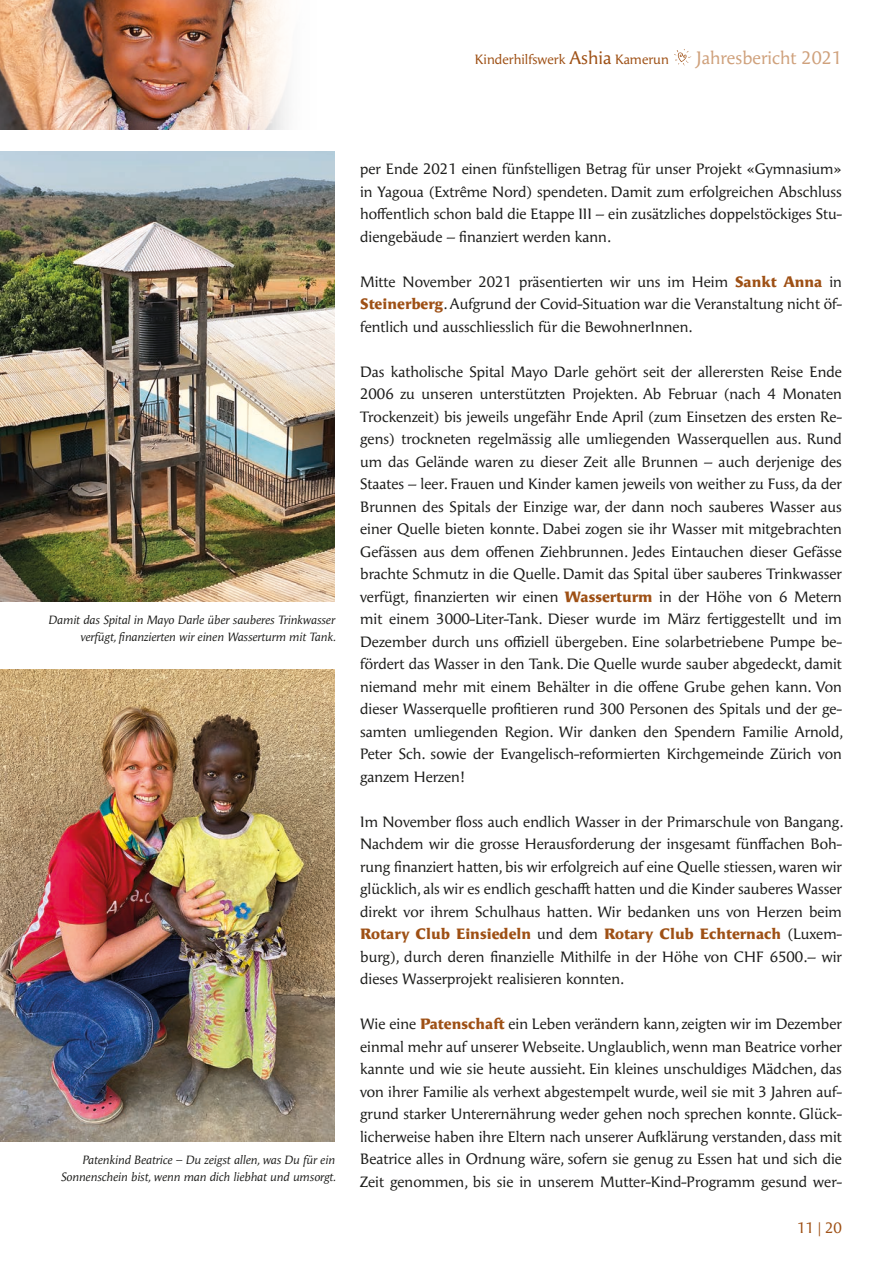
<style>
.page{position:relative;width:893px;height:1263px;background:#fff}
.page>*{position:absolute;margin:0;border:0;box-sizing:border-box;transform-origin:0 0}
.t1{font:18px "Angie Pro";color:#cfa17c}
.Grundschrift_PRO{font:15px/22.5px "Angie Pro";color:#1d1d1b;text-align:justify}
.t2{font:15px "Angie Pro";color:#9e5015}
.t3{font:13.5px "Angie Pro";color:#9e5015}
.Bildlegenden_rechtsb{font:italic 12px/16.5px "Angie Pro";color:#1d1d1b;text-align:right}
.s1{font-size:18px}
.s2{font-weight:900;color:#9e5015}
</style>
<div class="page">
<svg style="left:674px;top:49px;width:17px;height:17px"></svg>
<img style="left:0;top:0;width:287px;height:129px">
<img style="left:0;top:152px;width:335px;height:450px">
<img style="left:0;top:669px;width:335px;height:473px">
<p class="t3" style="left:475px;top:50px;width:195px">Kinderhilfswerk <span class="s1">Ashia</span> Kamerun</p>
<p class="t1" style="left:696px;top:45px;width:147px">Jahresbericht 2021</p>
<p class="Bildlegenden_rechtsb" style="left:48px;top:611px;width:289px">Damit das Spital in Mayo Darle über sauberes Trinkwasser verfügt, finanzierten wir einen Wasserturm mit Tank.</p>
<p class="Bildlegenden_rechtsb" style="left:61px;top:1151px;width:277px">Patenkind Beatrice – Du zeigst allen, was Du für ein<br>Sonnenschein bist, wenn man dich liebhat und umsorgt.</p>
<p class="Grundschrift_PRO" style="left:360px;top:157px;width:483px">per Ende 2021 einen fünfstelligen Betrag für unser Projekt «Gymnasium» in Yagoua (Extrême Nord) spendeten. Damit zum erfolgreichen Abschluss hoffentlich schon bald die Etappe III – ein zusätzliches doppelstöckiges Stu&shy;diengebäude – finanziert werden kann.</p>
<p class="Grundschrift_PRO" style="left:360px;top:269px;width:483px">Mitte November 2021 präsentierten wir uns im Heim <span class="s2">Sankt Anna</span> in <span class="s2">Steinerberg</span>. Aufgrund der Covid-Situation war die Veranstaltung nicht öf&shy;fentlich und ausschliesslich für die BewohnerInnen.</p>
<p class="Grundschrift_PRO" style="left:360px;top:359px;width:485px">Das katholische Spital Mayo Darle gehört seit der allerersten Reise Ende 2006 zu unseren unterstützten Projekten. Ab Februar (nach 4 Monaten Trockenzeit) bis jeweils ungefähr Ende April (zum Einsetzen des ersten Re&shy;gens) trockneten regelmässig alle umliegenden Wasserquellen aus. Rund um das Gelände waren zu dieser Zeit alle Brunnen – auch derjenige des Staates – leer. Frauen und Kinder kamen jeweils von weither zu Fuss, da der Brunnen des Spitals der Einzige war, der dann noch sauberes Wasser aus einer Quelle bieten konnte. Dabei zogen sie ihr Wasser mit mitgebrachten Gefässen aus dem offenen Ziehbrunnen. Jedes Eintauchen dieser Gefässe brachte Schmutz in die Quelle. Damit das Spital über sauberes Trinkwasser verfügt, finanzierten wir einen <span class="s2">Wasserturm</span> in der Höhe von 6 Metern mit einem 3000-Liter-Tank. Dieser wurde im März fertiggestellt und im Dezember durch uns offiziell übergeben. Eine solarbetriebene Pumpe be&shy;fördert das Wasser in den Tank. Die Quelle wurde sauber abgedeckt, damit niemand mehr mit einem Behälter in die offene Grube gehen kann. Von dieser Wasserquelle profitieren rund 300 Personen des Spitals und der ge&shy;samten umliegenden Region. Wir danken den Spendern Familie Arnold, Peter Sch. sowie der Evangelisch-reformierten Kirchgemeinde Zürich von ganzem Herzen!</p>
<p class="Grundschrift_PRO" style="left:360px;top:809px;width:485px">Im November floss auch endlich Wasser in der Primarschule von Bangang.<br>Nachdem wir die grosse Herausforderung der insgesamt fünffachen Boh&shy;rung finanziert hatten, bis wir erfolgreich auf eine Quelle stiessen, waren wir glücklich, als wir es endlich geschafft hatten und die Kinder sauberes Wasser direkt vor ihrem Schulhaus hatten. Wir bedanken uns von Herzen beim <span class="s2">Rotary Club Einsiedeln</span> und dem <span class="s2">Rotary Club Echternach</span> (Luxem&shy;burg), durch deren finanzielle Mithilfe in der Höhe von CHF 6500.– wir dieses Wasserprojekt realisieren konnten.</p>
<p class="Grundschrift_PRO" style="left:360px;top:1012px;width:483px">Wie eine <span class="s2">Patenschaft</span> ein Leben verändern kann, zeigten wir im Dezember einmal mehr auf unserer Webseite. Unglaublich, wenn man Beatrice vorher kannte und wie sie heute aussieht. Ein kleines unschuldiges Mädchen, das von ihrer Familie als verhext abgestempelt wurde, weil sie mit 3 Jahren auf&shy;grund starker Unterernährung weder gehen noch sprechen konnte. Glück&shy;licherweise haben ihre Eltern nach unserer Aufklärung verstanden, dass mit Beatrice alles in Ordnung wäre, sofern sie genug zu Essen hat und sich die Zeit genommen, bis sie in unserem Mutter-Kind-Programm gesund wer-</p>
<p class="t2" style="left:797px;top:1217px;width:46px">11 | 20</p>
</div>
